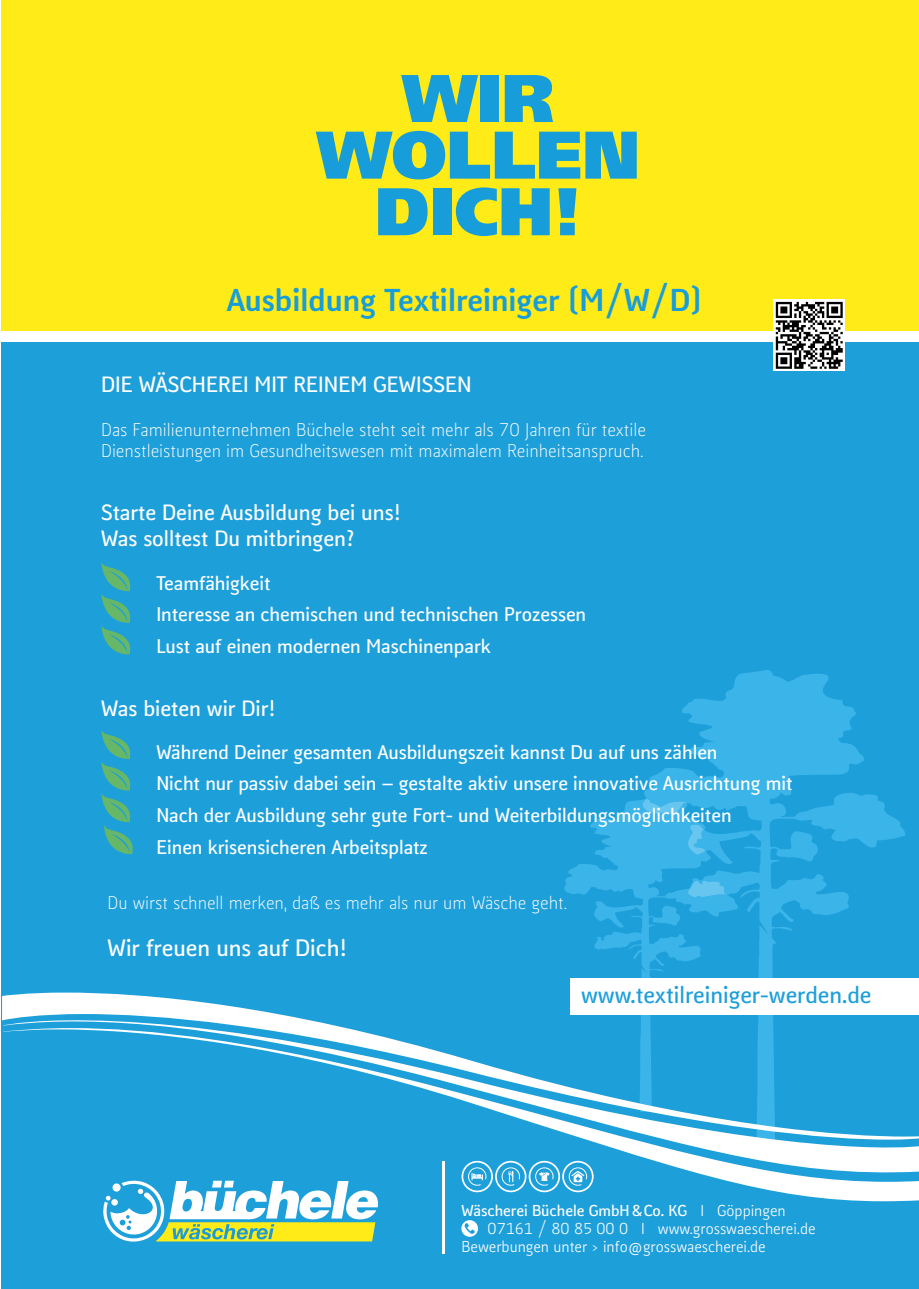
<style>
.page{position:relative;width:919px;height:1289px;background:#fff}
.page>*{position:absolute;margin:0;border:0;box-sizing:border-box;transform-origin:0 0}
.t1{font:900 67.35px/56.6px "Frutiger LT Std";color:#179dd9;text-align:center}
.t2{font:800 30px "Kofi Pure Sans";color:#179dd9}
.t3{font:700 22.5px "Kofi Pure Sans";color:#1d9fda}
.t4{font:700 22.5px "Kofi Pure Sans";color:#fff}
.t5{font:700 21px/25.2px "Kofi Pure Sans";color:#fff}
.t6{font:700 18.75px/31.5px "Kofi Pure Sans";color:#fff}
.t7{font:300 17.4px/20.9px "Kofi Pure Sans";color:#fff}
.t8{font:15px "Kofi Pure Sans";color:#fff}
.t9{font:700 15px "Kofi Pure Sans";color:#fff}
.s1{font-weight:400}
</style>
<div class="page">
<div style="left:1px;top:211px;width:917px;height:1077px;background:#1d9fda"></div>
<svg style="left:644px;top:670px;width:261px;height:308px"></svg>
<svg style="left:564px;top:799px;width:174px;height:179px"></svg>
<svg style="left:641px;top:799px;width:85px;height:98px"></svg>
<div style="left:1px;top:0;width:917px;height:339px;background:#ffeb17"></div>
<svg style="left:103px;top:1201px;width:275px;height:41px"></svg>
<hr style="left:442px;top:1161px;width:3px;height:92px;background:#fff">
<svg style="left:101px;top:562px;width:30px;height:92px"></svg>
<svg style="left:2px;top:992px;width:916px;height:36px"></svg>
<svg style="left:3px;top:1028px;width:915px;height:173px"></svg>
<div style="left:1px;top:331px;width:917px;height:11px;background:#fff"></div>
<div style="left:569px;top:978px;width:349px;height:36px;background:#fff"></div>
<svg style="left:101px;top:729px;width:32px;height:125px"></svg>
<svg style="left:773px;top:299px;width:72px;height:72px"></svg>
<svg style="left:775px;top:302px;width:67px;height:67px;background:#7e7e7e"></svg>
<svg style="left:461px;top:1220px;width:17px;height:16px"></svg>
<svg style="left:464px;top:1222px;width:11px;height:11px"></svg>
<h1 class="t1" style="left:317px;top:70px;width:324px">WIR<br>WOLLEN<br>DICH!</h1>
<h2 class="t2" style="left:227px;top:279px;width:476px">Ausbildung Textilreiniger [M/W/D]</h2>
<p class="t5" style="left:101px;top:372px;width:372px">DIE WÄSCHEREI MIT REINEM GEWISSEN</p>
<p class="t7" style="left:101px;top:420px;width:546px">Das Familienunternehmen Büchele steht seit mehr als 70 Jahren für textile<br>Dienstleistungen im Gesundheitswesen mit maximalem Reinheitsanspruch.</p>
<p class="t5" style="left:101px;top:500px;width:301px">Starte Deine Ausbildung bei uns!<br>Was solltest Du mitbringen?</p>
<p class="t6" style="left:156px;top:567px;width:431px">Teamfähigkeit<br>Interesse an chemischen und technischen Prozessen<br>Lust auf einen modernen Maschinenpark</p>
<p class="t5" style="left:101px;top:695px;width:176px">Was bieten wir Dir!</p>
<p class="t6" style="left:156px;top:736px;width:637px">Während Deiner gesamten Ausbildungszeit kannst Du auf uns zählen<br>Nicht nur passiv dabei sein — gestalte aktiv unsere innovative Ausrichtung mit Nach der Ausbildung sehr gute Fort- und Weiterbildungsmöglichkeiten<br>Einen krisensicheren Arbeitsplatz</p>
<p class="t7" style="left:108px;top:892px;width:461px">Du wirst schnell merken, daß es mehr als nur um Wäsche geht.</p>
<p class="t4" style="left:108px;top:932px;width:241px">Wir freuen uns auf Dich!</p>
<p class="t3" style="left:581px;top:978px;width:292px">www.textilreiniger-werden.de</p>
<p class="t9" style="left:461px;top:1200px;width:325px">Wäscherei Büchele GmbH &amp; Co. KG <span class="s1">I Göppingen</span></p>
<p class="t8" style="left:487px;top:1219px;width:329px">07161 / 80 85 00 0 I www.grosswaescherei.de</p>
<p class="t8" style="left:461px;top:1237px;width:306px">Bewerbungen unter &gt; info@grosswaescherei.de</p>
</div>
